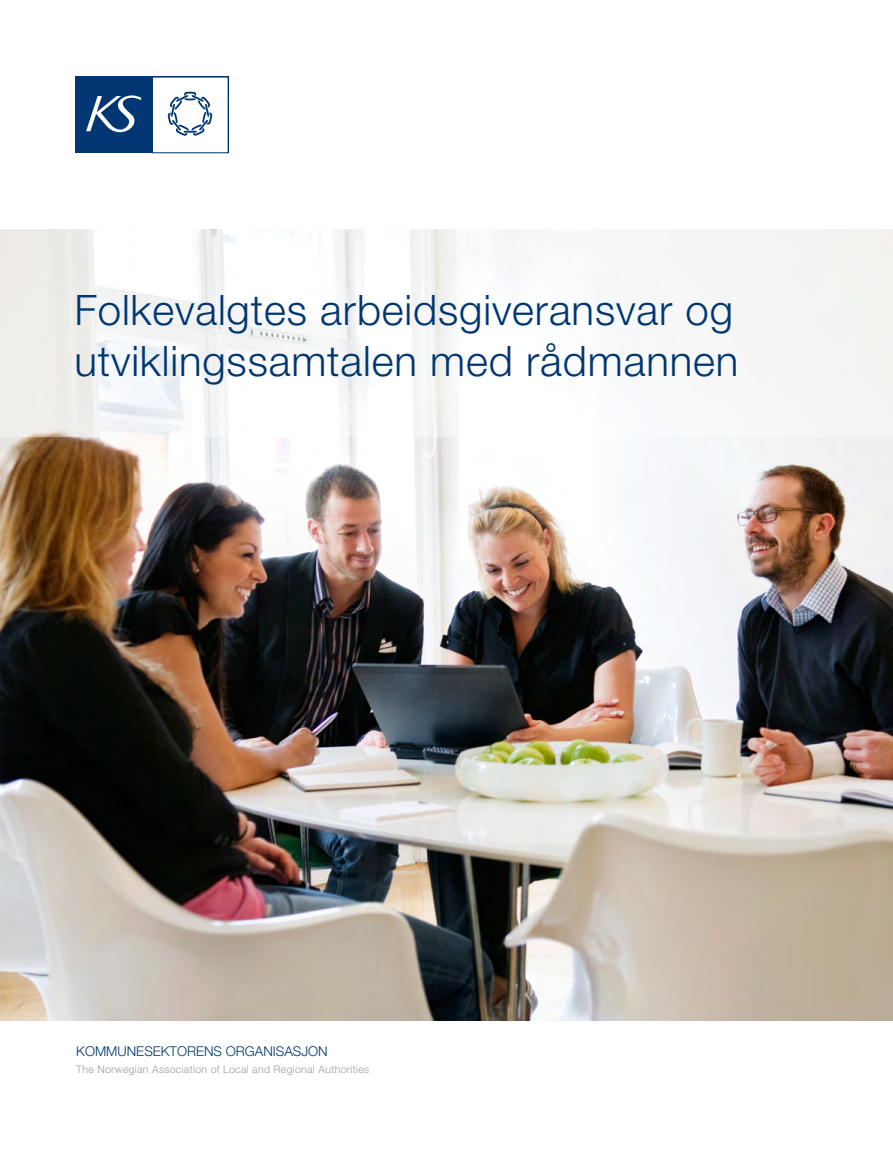
<style>
.page{position:relative;width:893px;height:1149px;background:#fff}
.page>*{position:absolute;margin:0;border:0;box-sizing:border-box;transform-origin:0 0}
.t1{font:300 42px/51px "Helvetica Neue";letter-spacing:.02em;color:#003671}
.t2{font:300 13.5px "Helvetica Neue";color:#003671}
.t3{font:300 10.5px "Helvetica Neue";letter-spacing:.03em;color:#9d9d9c}
</style>
<div class="page">
<img style="left:0;top:437px;width:893px;height:583px">
<svg style="left:0;top:76px;width:893px;height:361px"></svg>
<div style="left:76px;top:77px;width:76px;height:76px;background:#003671"></div>
<div style="left:152px;top:77px;width:76px;height:76px;background:#fff"></div>
<svg style="left:86px;top:95px;width:55px;height:37px"></svg>
<svg style="left:168px;top:92px;width:44px;height:44px"></svg>
<p class="t1" style="left:74px;top:283px;width:665px">Folkevalgtes arbeidsgiveransvar og utviklingssamtalen med rådmannen</p>
<p class="t2" style="left:76px;top:1042px;width:253px">KOMMUNESEKTORENS ORGANISASJON</p>
<p class="t3" style="left:76px;top:1062px;width:294px">The Norwegian Association of Local and Regional Authorities</p>
</div>
